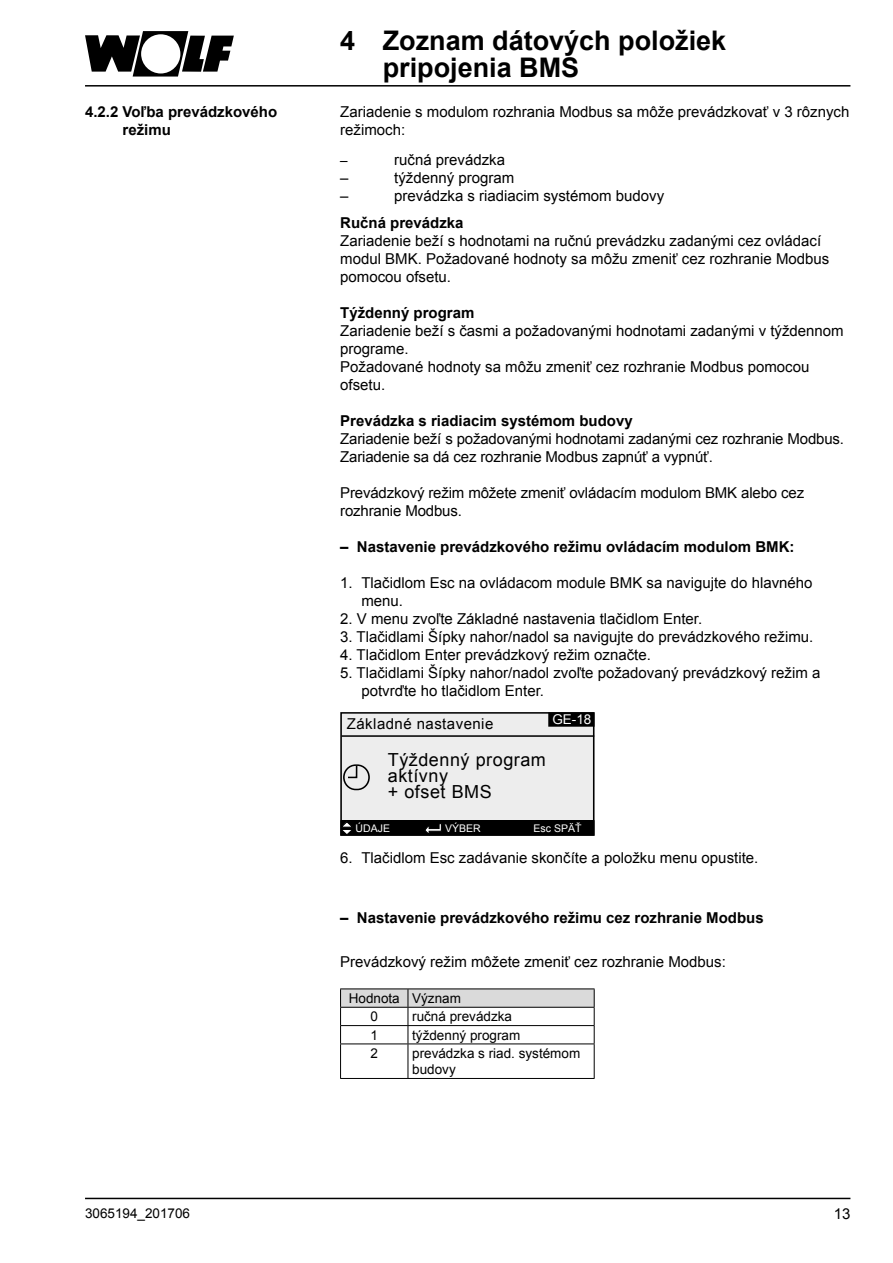
<style>
.page{position:relative;width:893px;height:1263px;background:#fff}
.page>*{position:absolute;margin:0;border:0;box-sizing:border-box;transform-origin:0 0}
.t1{font:700 27px/27px "Arial";color:#000}
.t2{font:18px/16px "Arial";letter-spacing:.03em;color:#000}
.t3{font:15px/18px "Arial";color:#000}
.t4{font:700 15px/18px "Arial";color:#000}
.t5{font:15px "Arial";letter-spacing:.03em;color:#000}
.t6{font:13.5px/18.3px "Arial";color:#000}
.t7{font:13.5px "Arial";color:#fff}
.t8{font:10.5px "Arial";color:#fff}
</style>
<div class="page">
<svg style="left:85px;top:31px;width:149px;height:46px"></svg>
<hr style="left:85px;top:85px;width:765px;height:2px;background:#000">
<hr style="left:85px;top:1198px;width:765px;height:1px;background:#000">
<div style="left:341px;top:713px;width:253px;height:122px;background:#ededed"></div>
<div style="left:340px;top:712px;width:254px;height:124px;border:2px solid #000"></div>
<div style="left:341px;top:821px;width:253px;height:14px;background:#000"></div>
<div style="left:340px;top:820px;width:254px;height:16px;border:2px solid #000"></div>
<hr style="left:342px;top:735px;width:252px;height:2px;background:#000">
<svg style="left:341px;top:821px;width:12px;height:14px"></svg>
<svg style="left:424px;top:823px;width:18px;height:12px"></svg>
<div style="left:549px;top:713px;width:45px;height:13px;background:#000"></div>
<div style="left:548px;top:712px;width:46px;height:15px;border:2px solid #000"></div>
<svg style="left:342px;top:764px;width:28px;height:27px"></svg>
<hr style="left:340px;top:988px;width:68px;height:1px;background:#000">
<hr style="left:408px;top:988px;width:187px;height:1px;background:#000">
<svg style="left:340px;top:989px;width:255px;height:54px"></svg>
<hr style="left:340px;top:1043px;width:68px;height:1px;background:#000">
<hr style="left:340px;top:1044px;width:1px;height:34px;background:#000">
<hr style="left:408px;top:1043px;width:187px;height:1px;background:#000">
<hr style="left:408px;top:1044px;width:1px;height:34px;background:#000">
<hr style="left:594px;top:1044px;width:1px;height:34px;background:#000">
<hr style="left:340px;top:1078px;width:68px;height:1px;background:#000">
<hr style="left:408px;top:1078px;width:187px;height:1px;background:#000">
<p class="t4" style="left:123px;top:103px;width:156px;text-indent:-38px">4.2.2 Voľba prevádzkového režimu</p>
<h1 class="t1" style="left:383px;top:27px;width:345px;text-indent:-43px">4 Zoznam dátových položiek pripojenia BMS</h1>
<p class="t3" style="left:340px;top:103px;width:511px">Zariadenie s modulom rozhrania Modbus sa môže prevádzkovať v 3 rôznych režimoch:</p>
<p class="t6" style="left:340px;top:151px;width:9px">–</p>
<p class="t3" style="left:394px;top:150px;width:112px">ručná prevádzka</p>
<p class="t3" style="left:340px;top:168px;width:10px">–</p>
<p class="t3" style="left:394px;top:168px;width:122px">týždenný program</p>
<p class="t3" style="left:340px;top:186px;width:10px">–</p>
<p class="t3" style="left:394px;top:186px;width:272px">prevádzka s riadiacim systémom budovy</p>
<p class="t4" style="left:340px;top:214px;width:125px">Ručná prevádzka</p>
<p class="t3" style="left:340px;top:232px;width:491px">Zariadenie beží s hodnotami na ručnú prevádzku zadanými cez ovládací modul BMK. Požadované hodnoty sa môžu zmeniť cez rozhranie Modbus pomocou ofsetu.</p>
<p class="t4" style="left:340px;top:304px;width:136px">Týždenný program</p>
<p class="t3" style="left:340px;top:322px;width:505px">Zariadenie beží s časmi a požadovanými hodnotami zadanými v týždennom programe.<br>Požadované hodnoty sa môžu zmeniť cez rozhranie Modbus pomocou ofsetu.</p>
<p class="t4" style="left:340px;top:412px;width:294px">Prevádzka s riadiacim systémom budovy</p>
<p class="t3" style="left:340px;top:430px;width:505px">Zariadenie beží s požadovanými hodnotami zadanými cez rozhranie Modbus.<br>Zariadenie sa dá cez rozhranie Modbus zapnúť a vypnúť.</p>
<p class="t3" style="left:340px;top:484px;width:465px">Prevádzkový režim môžete zmeniť ovládacím modulom BMK alebo cez rozhranie Modbus.</p>
<p class="t4" style="left:340px;top:538px;width:456px">– Nastavenie prevádzkového režimu ovládacím modulom BMK:</p>
<p class="t3" style="left:361px;top:574px;width:453px;text-indent:-21px">1. Tlačidlom Esc na ovládacom module BMK sa navigujte do hlavného menu.</p>
<p class="t3" style="left:340px;top:610px;width:364px">2. V menu zvoľte Základné nastavenia tlačidlom Enter.</p>
<p class="t3" style="left:340px;top:628px;width:475px">3. Tlačidlami Šípky nahor/nadol sa navigujte do prevádzkového režimu.</p>
<p class="t3" style="left:340px;top:646px;width:312px">4. Tlačidlom Enter prevádzkový režim označte.</p>
<p class="t3" style="left:361px;top:664px;width:460px;text-indent:-21px">5. Tlačidlami Šípky nahor/nadol zvoľte požadovaný prevádzkový režim a potvrďte ho tlačidlom Enter.</p>
<p class="t7" style="left:552px;top:710px;width:41px">GE-18</p>
<p class="t5" style="left:347px;top:714px;width:148px">Základné nastavenie</p>
<p class="t2" style="left:388px;top:751px;width:160px">Týždenný program aktívny<br>+ ofset BMS</p>
<p class="t8" style="left:356px;top:821px;width:36px">ÚDAJE</p>
<p class="t8" style="left:445px;top:821px;width:37px">VÝBER</p>
<p class="t8" style="left:534px;top:821px;width:49px">Esc SPÄŤ</p>
<p class="t3" style="left:340px;top:849px;width:420px">6. Tlačidlom Esc zadávanie skončíte a položku menu opustite.</p>
<p class="t4" style="left:340px;top:909px;width:425px">– Nastavenie prevádzkového režimu cez rozhranie Modbus</p>
<p class="t3" style="left:340px;top:953px;width:387px">Prevádzkový režim môžete zmeniť cez rozhranie Modbus:</p>
<p class="t6" style="left:370px;top:989px;width:92px;text-indent:-22px">Hodnota Význam<br>0</p>
<p class="t6" style="left:412px;top:1007px;width:101px">ručná prevádzka</p>
<p class="t6" style="left:370px;top:1026px;width:9px">1</p>
<p class="t6" style="left:412px;top:1026px;width:110px">týždenný program</p>
<p class="t6" style="left:370px;top:1044px;width:9px">2</p>
<p class="t6" style="left:412px;top:1045px;width:170px;line-height:16.2px">prevádzka s riad. systémom budovy</p>
<p class="t6" style="left:85px;top:1204px;width:107px">3065194_201706</p>
<p class="t3" style="left:834px;top:1204px;width:18px">13</p>
</div>
